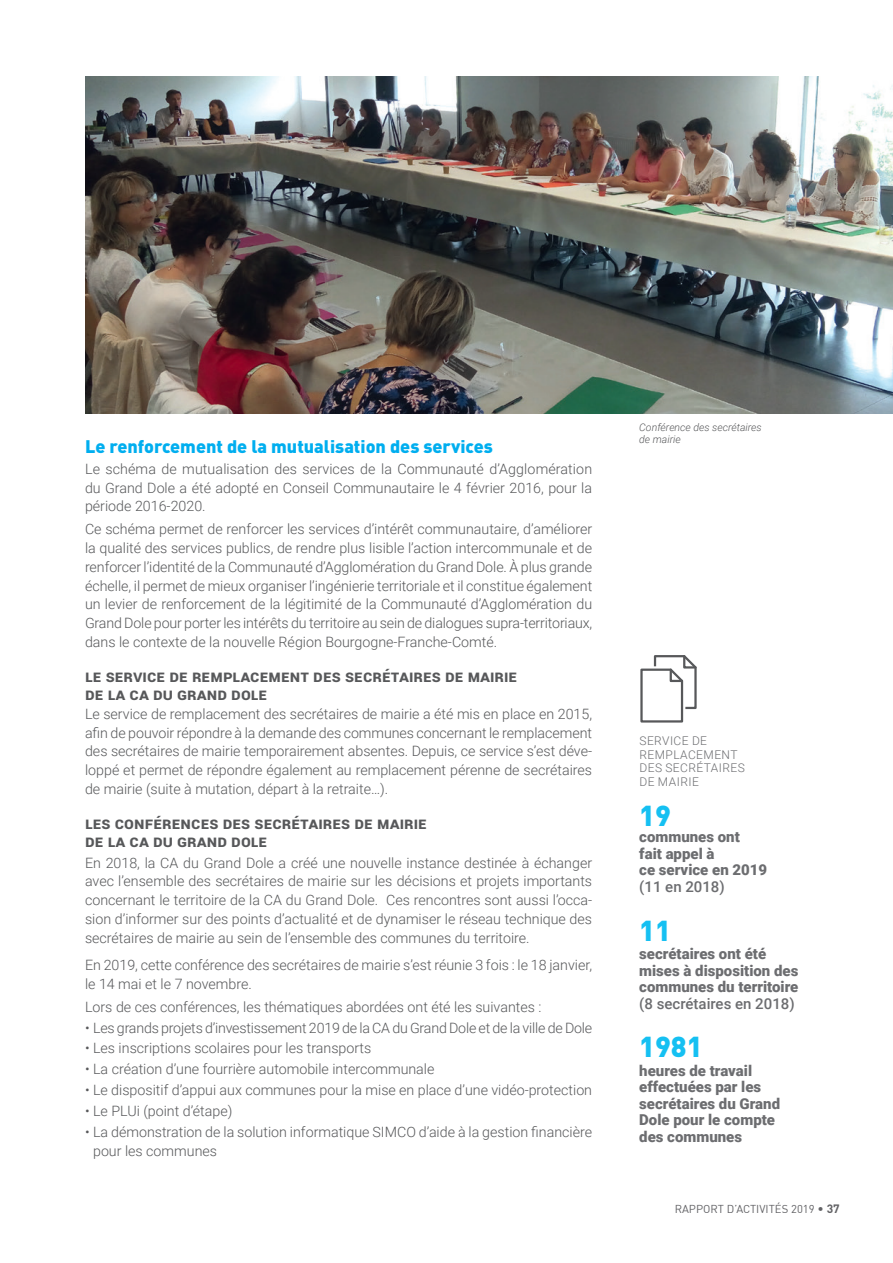
<style>
.page{position:relative;width:893px;height:1263px;background:#fff}
.page>*{position:absolute;margin:0;border:0;box-sizing:border-box;transform-origin:0 0}
.mémo_droite{font:900 28.5px "DIN";color:#15c0f2}
.Chapo{font:900 18px "DIN";color:#00aeef}
.sous-titre{font:700 16.5px/18px "Roboto";color:#57585a}
.mémo_droite-2{font:900 15px/16.5px "Roboto";color:#6c6d70}
.texte_courant{font:300 14.25px/18.8px "Roboto";color:#57585a;text-align:justify}
.mémo_droite-3{font:300 12px/13.5px "Roboto";letter-spacing:.035em;color:#6c6d70}
.t1{font:11.25px "DIN";color:#636366}
.organigramme{font:italic 300 10.5px/12px "Roboto";color:#57585a}
.s1{font-weight:500}
.s2{font-size:12px}
.s3{font-weight:700;font-size:12px}
</style>
<div class="page">
<svg style="left:640px;top:655px;width:57px;height:68px"></svg>
<img style="left:85px;top:77px;width:808px;height:337px">
<p class="Chapo" style="left:85px;top:434px;width:409px">Le renforcement de la mutualisation des services</p>
<p class="texte_courant" style="left:85px;top:459px;width:509px">Le schéma de mutualisation des services de la Communauté d’Agglomération du Grand Dole a été adopté en Conseil Communautaire le 4 février 2016, pour la période 2016-2020.</p>
<p class="texte_courant" style="left:85px;top:519px;width:509px">Ce schéma permet de renforcer les services d’intérêt communautaire, d’améliorer la qualité des services publics, de rendre plus lisible l’action intercommunale et de renforcer l’identité de la Communauté d’Agglomération du Grand Dole. À plus grande échelle, il permet de mieux organiser l’ingénierie territoriale et il constitue également un levier de renforcement de la légitimité de la Communauté d’Agglomération du Grand Dole pour porter les intérêts du territoire au sein de dialogues supra-territoriaux, dans le contexte de la nouvelle Région Bourgogne-Franche-Comté.</p>
<p class="sous-titre" style="left:85px;top:666px;width:434px">Le service de remplacement des secrétaires de mairie de la CA du Grand Dole</p>
<p class="texte_courant" style="left:85px;top:704px;width:509px">Le service de remplacement des secrétaires de mairie a été mis en place en 2015, afin de pouvoir répondre à la demande des communes concernant le remplacement des secrétaires de mairie temporairement absentes. Depuis, ce service s’est déve&shy;loppé et permet de répondre également au remplacement pérenne de secrétaires de mairie (suite à mutation, départ à la retraite…).</p>
<p class="sous-titre" style="left:85px;top:813px;width:343px">Les Conférences des Secrétaires de mairie de la CA du Grand Dole</p>
<p class="texte_courant" style="left:85px;top:853px;width:509px">En 2018, la CA du Grand Dole a créé une nouvelle instance destinée à échanger avec l’ensemble des secrétaires de mairie sur les décisions et projets importants concernant le territoire de la CA du Grand Dole. Ces rencontres sont aussi l’occa&shy;sion d’informer sur des points d’actualité et de dynamiser le réseau technique des secrétaires de mairie au sein de l’ensemble des communes du territoire.</p>
<p class="texte_courant" style="left:85px;top:955px;width:509px">En 2019, cette conférence des secrétaires de mairie s’est réunie 3 fois : le 18 janvier, le 14 mai et le 7 novembre.</p>
<p class="texte_courant" style="left:85px;top:997px;width:458px">Lors de ces conférences, les thématiques abordées ont été les suivantes :</p>
<p class="texte_courant" style="left:85px;top:1017px;width:509px">• Les grands projets d’investissement 2019 de la CA du Grand Dole et de la ville de Dole</p>
<p class="texte_courant" style="left:85px;top:1038px;width:288px">• Les inscriptions scolaires pour les transports</p>
<p class="texte_courant" style="left:85px;top:1059px;width:351px">• La création d’une fourrière automobile intercommunale</p>
<p class="texte_courant" style="left:85px;top:1080px;width:509px">• Le dispositif d’appui aux communes pour la mise en place d’une vidéo-protection</p>
<p class="texte_courant" style="left:85px;top:1101px;width:149px">• Le PLUi (point d’étape)</p>
<p class="texte_courant" style="left:93px;top:1122px;width:500px;text-indent:-8px">• La démonstration de la solution informatique SIMCO d’aide à la gestion financière pour les communes</p>
<p class="organigramme" style="left:639px;top:421px;width:124px">Conférence des secrétaires de mairie</p>
<p class="mémo_droite-3" style="left:639px;top:734px;width:107px">SERVICE DE<br>REMPLACEMENT<br>DES SECRÉTAIRES<br>DE MAIRIE</p>
<p class="mémo_droite" style="left:639px;top:796px;width:33px">19</p>
<p class="mémo_droite-2" style="left:639px;top:828px;width:130px">communes ont<br>fait appel à<br>ce service en 2019 <span class="s1">(11 en 2018)</span></p>
<p class="mémo_droite" style="left:639px;top:911px;width:33px">11</p>
<p class="mémo_droite-2" style="left:639px;top:945px;width:161px">secrétaires ont été mises à disposition des communes du territoire <span class="s1">(8 secrétaires en 2018)</span></p>
<p class="mémo_droite" style="left:639px;top:1028px;width:65px">1981</p>
<p class="mémo_droite-2" style="left:639px;top:1062px;width:142px">heures de travail effectuées par les secrétaires du Grand<br>Dole pour le compte des communes</p>
<p class="t1" style="left:675px;top:1202px;width:167px">RAPPORT D’ACTIVITÉS 2019 <span class="s2">•</span> <span class="s3">37</span></p>
</div>
